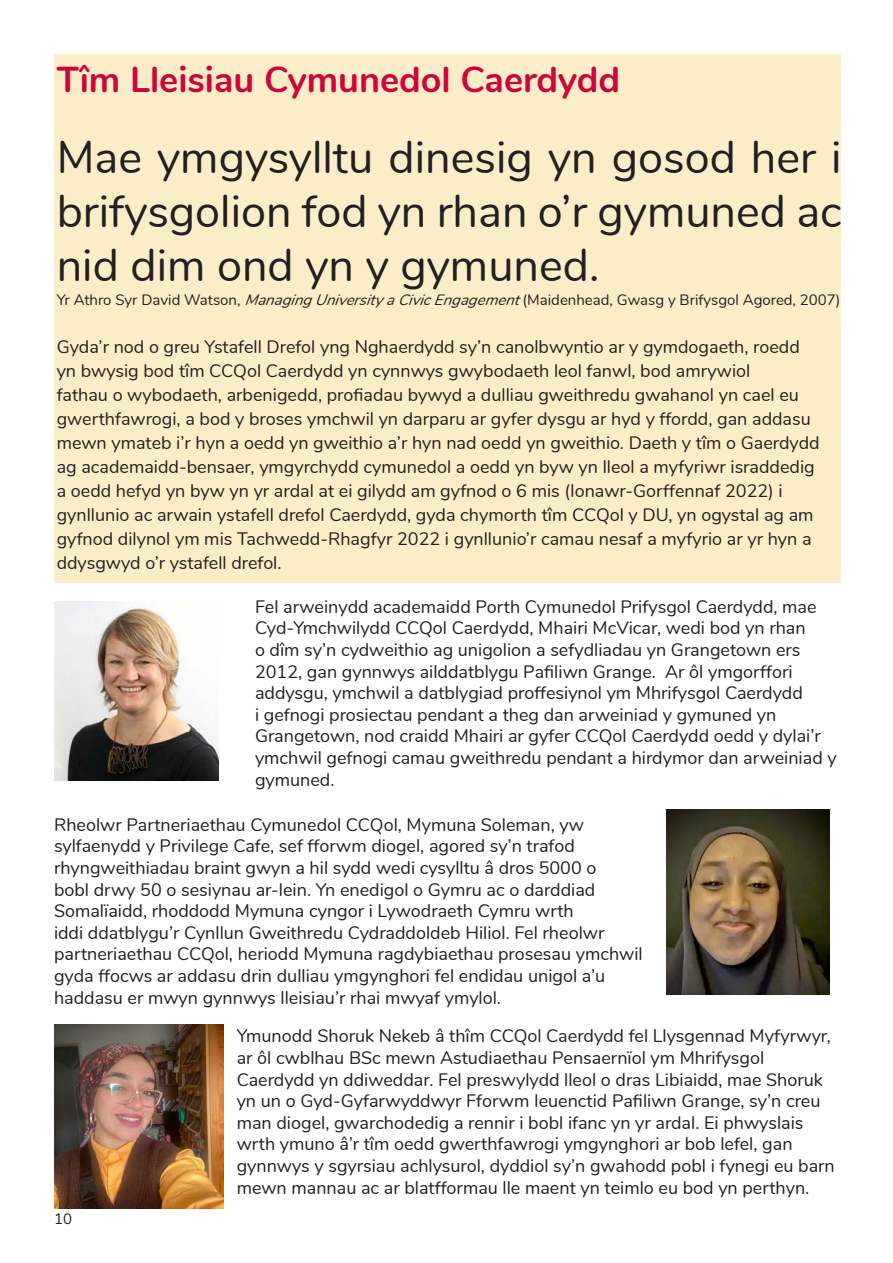
<style>
.page{position:relative;width:893px;height:1263px;background:#fff}
.page>*{position:absolute;margin:0;border:0;box-sizing:border-box;transform-origin:0 0}
.t1{font:45px/54px "Nunito";color:#231f20;text-align:justify}
.t2{font:700 36px "Nunito";color:#ce0539}
.t3{font:18px/21.6px "Nunito";color:#231f20}
.t4{font:15px "Nunito";color:#231f20}
.s1{font-style:italic}
</style>
<div class="page">
<div style="left:54px;top:54px;width:786px;height:529px;background:#fcedc9"></div>
<img style="left:54px;top:601px;width:164px;height:179px">
<img style="left:666px;top:810px;width:163px;height:184px">
<img style="left:54px;top:1024px;width:170px;height:185px">
<p class="t2" style="left:57px;top:53px;width:565px">Tîm Lleisiau Cymunedol Caerdydd</p>
<p class="t1" style="left:57px;top:128px;width:786px">Mae ymgysylltu dinesig yn gosod her i brifysgolion fod yn rhan o’r gymuned ac nid dim ond yn y gymuned.</p>
<p class="t4" style="left:57px;top:288px;width:785px">Yr Athro Syr David Watson, <span class="s1">ManagingUniversityaCivicEngagement</span>(Maidenhead, Gwasg y Brifysgol Agored, 2007)</p>
<p class="t3" style="left:57px;top:333px;width:764px;line-height:24px">Gyda’r nod o greu Ystafell Drefol yng Nghaerdydd sy’n canolbwyntio ar y gymdogaeth, roedd yn bwysig bod tîm CCQol Caerdydd yn cynnwys gwybodaeth leol fanwl, bod amrywiol<br>fathau o wybodaeth, arbenigedd, profiadau bywyd a dulliau gweithredu gwahanol yn cael eu gwerthfawrogi, a bod y broses ymchwil yn darparu ar gyfer dysgu ar hyd y ffordd, gan addasu mewn ymateb i’r hyn a oedd yn gweithio a’r hyn nad oedd yn gweithio. Daeth y tîm o Gaerdydd ag academaidd-bensaer, ymgyrchydd cymunedol a oedd yn byw yn lleol a myfyriwr israddedig a oedd hefyd yn byw yn yr ardal at ei gilydd am gyfnod o 6 mis (Ionawr-Gorffennaf 2022) i gynllunio ac arwain ystafell drefol Caerdydd, gyda chymorth tîm CCQol y DU, yn ogystal ag am gyfnod dilynol ym mis Tachwedd-Rhagfyr 2022 i gynllunio’r camau nesaf a myfyrio ar yr hyn a ddysgwyd o’r ystafell drefol.</p>
<p class="t3" style="left:255px;top:595px;width:583px">Fel arweinydd academaidd Porth Cymunedol Prifysgol Caerdydd, mae Cyd-Ymchwilydd CCQol Caerdydd, Mhairi McVicar, wedi bod yn rhan<br>o dîm sy’n cydweithio ag unigolion a sefydliadau yn Grangetown ers 2012, gan gynnwys ailddatblygu Pafiliwn Grange. Ar ôl ymgorffori addysgu, ymchwil a datblygiad proffesiynol ym Mhrifysgol Caerdydd<br>i gefnogi prosiectau pendant a theg dan arweiniad y gymuned yn Grangetown, nod craidd Mhairi ar gyfer CCQol Caerdydd oedd y dylai’r ymchwil gefnogi camau gweithredu pendant a hirdymor dan arweiniad y gymuned.</p>
<p class="t3" style="left:54px;top:813px;width:590px">Rheolwr Partneriaethau Cymunedol CCQol, Mymuna Soleman, yw sylfaenydd y Privilege Cafe, sef fforwm diogel, agored sy’n trafod rhyngweithiadau braint gwyn a hil sydd wedi cysylltu â dros 5000 o<br>bobl drwy 50 o sesiynau ar-lein. Yn enedigol o Gymru ac o darddiad Somalïaidd, rhoddodd Mymuna cyngor i Lywodraeth Cymru wrth<br>iddi ddatblygu’r Cynllun Gweithredu Cydraddoldeb Hiliol. Fel rheolwr partneriaethau CCQol, heriodd Mymuna ragdybiaethau prosesau ymchwil gyda ffocws ar addasu drin dulliau ymgynghori fel endidau unigol a’u haddasu er mwyn gynnwys lleisiau’r rhai mwyaf ymylol.</p>
<p class="t3" style="left:237px;top:1024px;width:600px">Ymunodd Shoruk Nekeb â thîm CCQol Caerdydd fel Llysgennad Myfyrwyr, ar ôl cwblhau BSc mewn Astudiaethau Pensaernïol ym Mhrifysgol Caerdydd yn ddiweddar. Fel preswylydd lleol o dras Libiaidd, mae Shoruk yn un o Gyd-Gyfarwyddwyr Fforwm Ieuenctid Pafiliwn Grange, sy’n creu man diogel, gwarchodedig a rennir i bobl ifanc yn yr ardal. Ei phwyslais wrth ymuno â’r tîm oedd gwerthfawrogi ymgynghori ar bob lefel, gan gynnwys y sgyrsiau achlysurol, dyddiol sy’n gwahodd pobl i fynegi eu barn mewn mannau ac ar blatfformau lle maent yn teimlo eu bod yn perthyn.</p>
<p class="t4" style="left:54px;top:1208px;width:19px">10</p>
</div>
